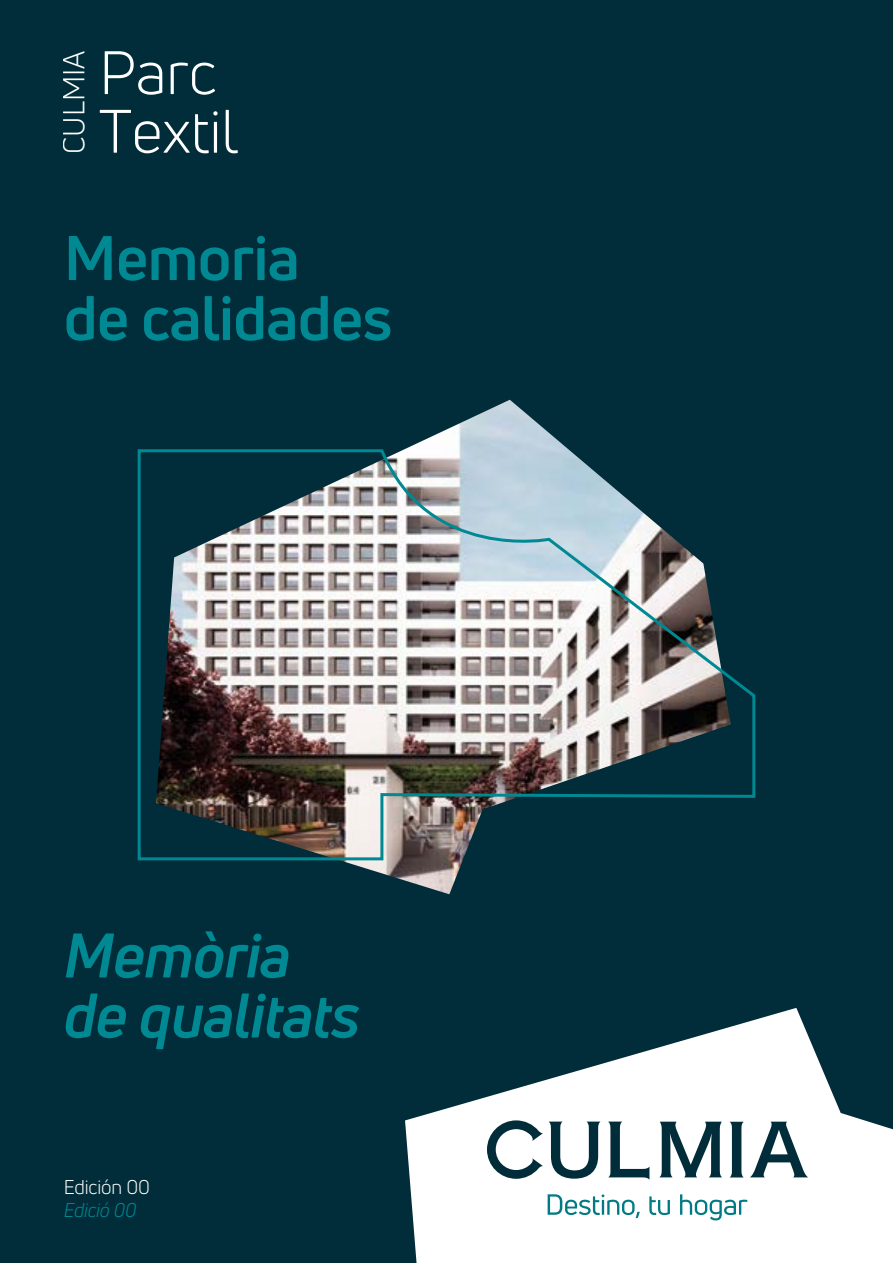
<style>
.page{position:relative;width:893px;height:1263px;background:#002d39}
.page>*{position:absolute;margin:0;border:0;box-sizing:border-box;transform-origin:0 0}
.t1{font:700 61.5px/60px "Uni Neue";letter-spacing:-.01em;color:#008893}
.t2{font:italic 700 61.5px/60px "Uni Neue";letter-spacing:-.01em;color:#008893}
.t3{font:59.85px/58.7px "Uni Neue";color:#fff}
.t4{font:30px "Uni Neue";color:#fff}
.t5{font:19.5px "Uni Neue";letter-spacing:-.01em;color:#fff}
.t6{font:italic 19.5px "Uni Neue";letter-spacing:-.01em;color:#008893}
</style>
<div class="page">
<svg style="left:405px;top:1008px;width:488px;height:255px;fill:#fff"></svg>
<img style="left:345px;top:400px;width:222px;height:494px">
<img style="left:137px;top:448px;width:619px;height:414px">
<svg style="left:549px;top:1121px;width:51px;height:58px"></svg>
<svg style="left:608px;top:1121px;width:41px;height:58px"></svg>
<svg style="left:659px;top:1122px;width:63px;height:55px"></svg>
<svg style="left:730px;top:1122px;width:13px;height:55px"></svg>
<svg style="left:750px;top:1122px;width:58px;height:55px"></svg>
<svg style="left:487px;top:1120px;width:56px;height:59px"></svg>
<svg style="left:548px;top:1194px;width:199px;height:26px;background:#c6e1e3"></svg>
<p class="t4" style="left:56px;top:154px;width:105px;rotate:-90deg">CULMIA</p>
<p class="t3" style="left:99px;top:43px;width:141px">Parc<br>Textil</p>
<p class="t1" style="left:64px;top:227px;width:330px">Memoria<br>de calidades</p>
<p class="t2" style="left:64px;top:925px;width:298px">Memòria de qualitats</p>
<p class="t5" style="left:64px;top:1175px;width:88px">Edición 00</p>
<p class="t6" style="left:64px;top:1198px;width:74px">Edició 00</p>
</div>
